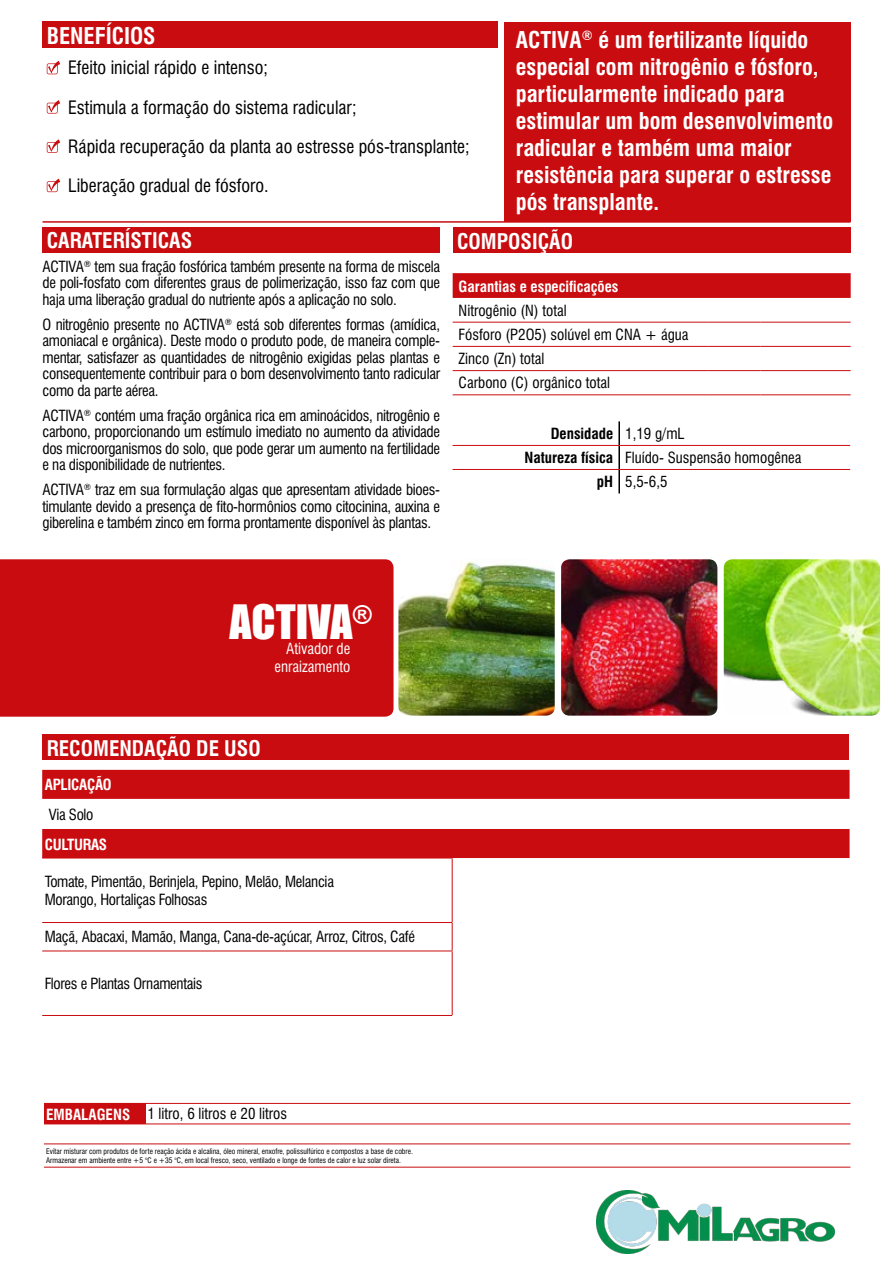
<style>
.page{position:relative;width:893px;height:1276px;background:#fff}
.page>*{position:absolute;margin:0;border:0;box-sizing:border-box;transform-origin:0 0}
.t1{font:43.5px "Impact";color:#fff}
.t2{font:700 condensed 22.5px/27px "Swiss 721 BT";color:#fff}
.t3{font:700 condensed 21px "Swiss 721 BT";color:#fff}
.t4{font:condensed 18px/39.3px "Swiss 721 BT";color:#000}
.t5{font:condensed 15px/16.5px "Swiss 721 BT";letter-spacing:-.02em;color:#000;text-align:justify}
.t6{font:condensed 15px/24.2px "Swiss 721 BT";color:#000}
.t7{font:700 condensed 15px "Swiss 721 BT";color:#fff}
.t8{font:condensed 15px/18px "Swiss 721 BT";color:#fff;text-align:right}
.t9{font:700 condensed 15px "Swiss 721 BT";letter-spacing:-.02em;color:#fff}
.t10{font:700 condensed 15px "Swiss 721 BT";color:#000}
.t11{font:condensed 7.5px/9px "Swiss 721 BT";color:#000}
.s1{font-weight:400}
.s2{font-weight:700}
.s3{font-weight:700;color:#fff}
</style>
<div class="page">
<div style="left:42px;top:734px;width:807px;height:26px;background:#c90c0f"></div>
<svg style="left:42px;top:770px;width:808px;height:88px;fill:#c90c0f"></svg>
<hr style="left:42px;top:857px;width:410px;height:1px;background:#c90c0f">
<hr style="left:452px;top:858px;width:1px;height:64px;background:#c90c0f">
<hr style="left:42px;top:922px;width:410px;height:1px;background:#c90c0f">
<svg style="left:452px;top:923px;width:1px;height:27px"></svg>
<hr style="left:42px;top:950px;width:410px;height:1px;background:#c90c0f">
<hr style="left:42px;top:1015px;width:410px;height:1px;background:#c90c0f">
<hr style="left:452px;top:951px;width:1px;height:64px;background:#c90c0f">
<hr style="left:43px;top:221px;width:807px;height:2px;background:#c90c0f">
<div style="left:504px;top:22px;width:346px;height:199px;background:#c90c0f"></div>
<div style="left:43px;top:21px;width:455px;height:27px;background:#c90c0f"></div>
<svg style="left:47px;top:61px;width:13px;height:13px"></svg>
<svg style="left:47px;top:100px;width:13px;height:14px"></svg>
<svg style="left:47px;top:139px;width:13px;height:14px"></svg>
<svg style="left:47px;top:179px;width:13px;height:13px"></svg>
<div style="left:43px;top:227px;width:397px;height:25px;background:#c90c0f"></div>
<hr style="left:618px;top:421px;width:2px;height:24px;background:#000">
<hr style="left:618px;top:446px;width:2px;height:23px;background:#000">
<hr style="left:618px;top:470px;width:2px;height:23px;background:#000">
<hr style="left:453px;top:445px;width:166px;height:1px;background:#c90c0f">
<hr style="left:619px;top:445px;width:231px;height:1px;background:#c90c0f">
<hr style="left:453px;top:469px;width:166px;height:1px;background:#c90c0f">
<hr style="left:619px;top:469px;width:231px;height:1px;background:#c90c0f">
<div style="left:0;top:559px;width:394px;height:157px;background:#c90c0f"></div>
<img style="left:398px;top:561px;width:157px;height:154px">
<img style="left:561px;top:559px;width:156px;height:156px">
<img style="left:724px;top:559px;width:156px;height:156px">
<div style="left:453px;top:227px;width:397px;height:26px;background:#c90c0f"></div>
<svg style="left:453px;top:273px;width:398px;height:25px;background:#c90e10"></svg>
<hr style="left:453px;top:322px;width:255px;height:1px;background:#c90c0f">
<hr style="left:708px;top:322px;width:53px;height:1px;background:#c90c0f">
<hr style="left:761px;top:322px;width:90px;height:1px;background:#c90c0f">
<hr style="left:453px;top:346px;width:255px;height:1px;background:#c90c0f">
<hr style="left:708px;top:346px;width:53px;height:1px;background:#c90c0f">
<hr style="left:761px;top:346px;width:90px;height:1px;background:#c90c0f">
<hr style="left:453px;top:370px;width:255px;height:1px;background:#c90c0f">
<hr style="left:708px;top:370px;width:53px;height:1px;background:#c90c0f">
<hr style="left:761px;top:370px;width:90px;height:1px;background:#c90c0f">
<hr style="left:453px;top:394px;width:255px;height:1px;background:#c90c0f">
<hr style="left:708px;top:394px;width:53px;height:1px;background:#c90c0f">
<hr style="left:761px;top:394px;width:90px;height:1px;background:#c90c0f">
<div style="left:44px;top:1103px;width:101px;height:21px;background:#c90c0f"></div>
<hr style="left:145px;top:1103px;width:705px;height:1px;background:#c90c0f">
<hr style="left:145px;top:1123px;width:705px;height:1px;background:#c90c0f">
<hr style="left:44px;top:1143px;width:101px;height:1px;background:#c90c0f">
<hr style="left:145px;top:1143px;width:705px;height:1px;background:#c90c0f">
<hr style="left:44px;top:1166px;width:101px;height:1px;background:#c90c0f">
<hr style="left:145px;top:1166px;width:705px;height:1px;background:#c90c0f">
<img style="left:596px;top:1190px;width:238px;height:63px">
<h2 class="t2" style="left:47px;top:22px;width:110px">BENEFÍCIOS</h2>
<p class="t4" style="left:68px;top:48px;width:403px">Efeito inicial rápido e intenso;<br>Estimula a formação do sistema radicular;<br>Rápida recuperação da planta ao estresse pós-transplante; Liberação gradual de fósforo.</p>
<h2 class="t2" style="left:516px;top:26px;width:319px">ACTIVA<sup>®</sup> é um fertilizante líquido especial com nitrogênio e fósforo, particularmente indicado para estimular um bom desenvolvimento radicular e também uma maior resistência para superar o estresse pós transplante.</h2>
<h3 class="t3" style="left:47px;top:228px;width:147px">CARATERÍSTICAS</h3>
<p class="t5" style="left:43px;top:258px;width:399px">ACTIVA<sup>®</sup> tem sua fração fosfórica também presente na forma de miscela de poli-fosfato com diferentes graus de polimerização, isso faz com que haja uma liberação gradual do nutriente após a aplicação no solo.</p>
<p class="t5" style="left:43px;top:316px;width:399px">O nitrogênio presente no ACTIVA<sup>®</sup> está sob diferentes formas (amídica, amoniacal e orgânica). Deste modo o produto pode, de maneira comple&shy;mentar, satisfazer as quantidades de nitrogênio exigidas pelas plantas e consequentemente contribuir para o bom desenvolvimento tanto radicular como da parte aérea.</p>
<p class="t5" style="left:43px;top:407px;width:399px">ACTIVA<sup>®</sup> contém uma fração orgânica rica em aminoácidos, nitrogênio e carbono, proporcionando um estímulo imediato no aumento da atividade dos microorganismos do solo, que pode gerar um aumento na fertilidade e na disponibilidade de nutrientes.</p>
<p class="t5" style="left:43px;top:481px;width:399px">ACTIVA<sup>®</sup> traz em sua formulação algas que apresentam atividade bioes&shy;timulante devido a presença de fito-hormônios como citocinina, auxina e giberelina e também zinco em forma prontamente disponível às plantas.</p>
<h3 class="t3" style="left:457px;top:228px;width:117px">COMPOSIÇÃO</h3>
<p class="t7" style="left:459px;top:277px;width:161px">Garantias e especificações</p>
<p class="t6" style="left:459px;top:298px;width:231px">Nitrogênio (N) total<br>Fósforo (P2O5) solúvel em CNA + água<br>Zinco (Zn) total<br>Carbono (C) orgânico total</p>
<p class="t10" style="left:551px;top:425px;width:135px">Densidade <span class="s1">1,19 g/mL</span></p>
<p class="t6" style="left:525px;top:445px;width:278px"><span class="s2">Natureza física</span> Fluído- Suspensão homogênea</p>
<p class="t5" style="left:597px;top:473px;width:72px"><span class="s2">pH</span> 5,5-6,5</p>
<h1 class="t1" style="left:230px;top:588px;width:144px">ACTIVA<sup>®</sup></h1>
<p class="t8" style="left:274px;top:639px;width:77px">Ativador de enraizamento</p>
<h3 class="t3" style="left:47px;top:735px;width:215px">RECOMENDAÇÃO DE USO</h3>
<p class="t9" style="left:45px;top:776px;width:68px">APLICAÇÃO</p>
<p class="t5" style="left:49px;top:807px;width:46px">Via Solo</p>
<p class="t9" style="left:45px;top:835px;width:64px">CULTURAS</p>
<p class="t5" style="left:45px;top:872px;width:291px;line-height:18px">Tomate, Pimentão, Berinjela, Pepino, Melão, Melancia<br>Morango, Hortaliças Folhosas</p>
<p class="t5" style="left:45px;top:928px;width:372px">Maçã, Abacaxi, Mamão, Manga, Cana-de-açúcar, Arroz, Citros, Café</p>
<p class="t5" style="left:45px;top:975px;width:159px">Flores e Plantas Ornamentais</p>
<p class="t6" style="left:46px;top:1101px;width:242px"><span class="s3">EMBALAGENS</span> 1 litro, 6 litros e 20 litros</p>
<p class="t11" style="left:46px;top:1146px;width:368px">Evitar misturar com produtos de forte reação ácida e alcalina, óleo mineral, enxofre, polissulfúrico e compostos a base de cobre.<br>Armazenar em ambiente entre +5 °C e +35 °C, em local fresco, seco, ventilado e longe de fontes de calor e luz solar direta.</p>
</div>
